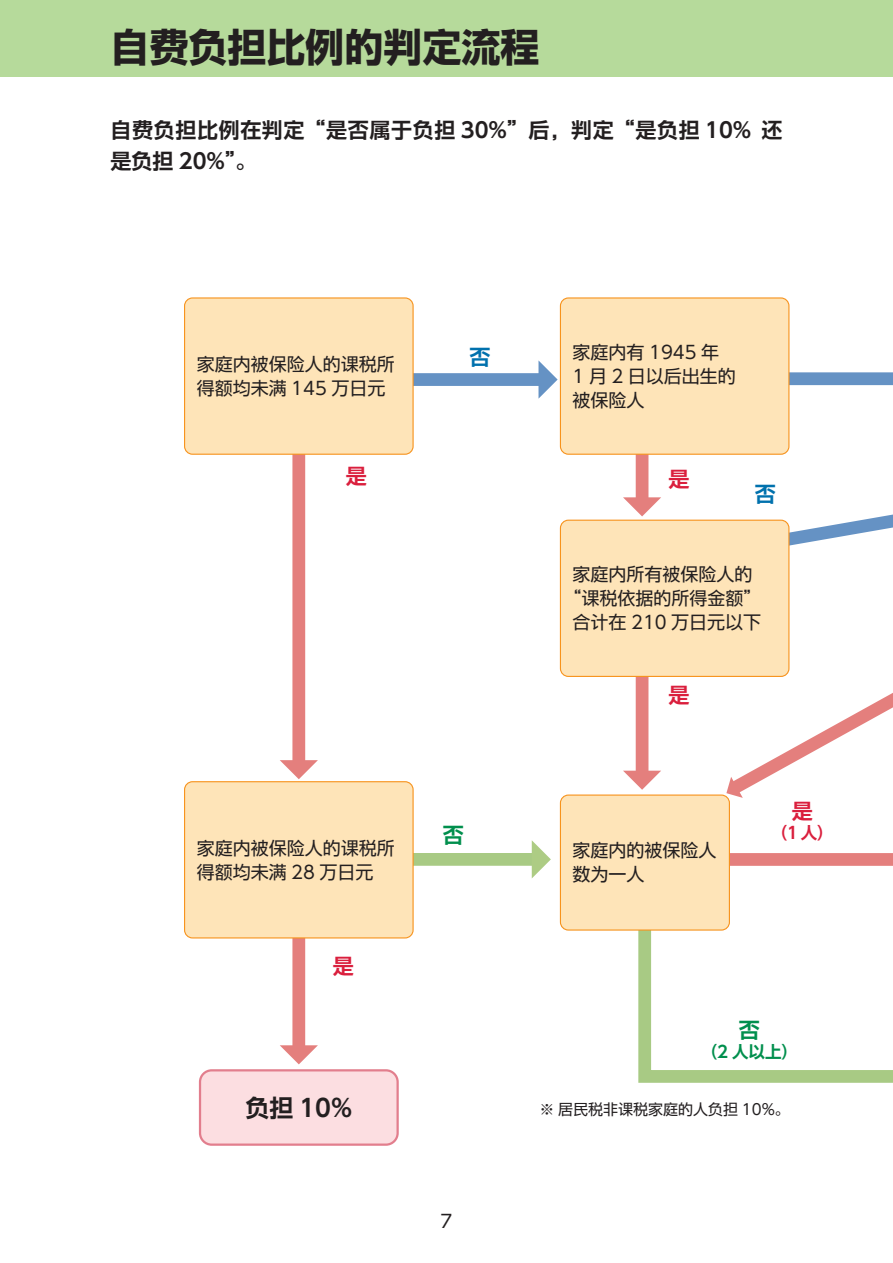
<style>
.page{position:relative;width:893px;height:1263px;background:#fff}
.page>*{position:absolute;margin:0;border:0;box-sizing:border-box;transform-origin:0 0}
.t1{font:700 39px "UD Shin Go SC Gbe";color:#231f20}
.t2{font:24px "UD Shin Go SC Gbe De B";color:#231f20}
.t3{font:21px/31.5px "UD Shin Go SC Gbe De B";letter-spacing:.03em;color:#231f20}
.t4{font:21px "UD Shin Go SC Gbe De B";color:#da1f3d}
.t5{font:21px "UD Shin Go SC Gbe De B";color:#008f4d}
.t6{font:21px "UD Shin Go SC Gbe De B";color:#0071ad}
.t7{font:18px/24px "UD Shin Go SC Gbe";color:#231f20}
.t8{font:18px "UD Shin Go Pro";color:#231f20}
.t9{font:16.5px "UD Shin Go SC Gbe De B";color:#008f4d}
.t10{font:16.5px "UD Shin Go SC Gbe De B";color:#da1f3d}
.t11{font:15px "UD Shin Go SC Gbe";color:#231f20}
</style>
<div class="page">
<div style="left:0;top:0;width:893px;height:77px;background:#b6da9b"></div>
<div style="left:410px;top:853px;width:123px;height:13px;background:#a8ca84"></div>
<svg style="left:532px;top:840px;width:19px;height:38px"></svg>
<div style="left:412px;top:373px;width:127px;height:13px;background:#6592c4"></div>
<svg style="left:538px;top:360px;width:20px;height:39px"></svg>
<div style="left:292px;top:454px;width:13px;height:310px;background:#e47f7d"></div>
<svg style="left:280px;top:760px;width:38px;height:19px"></svg>
<div style="left:636px;top:454px;width:12px;height:47px;background:#e47f7d"></div>
<svg style="left:623px;top:497px;width:38px;height:19px"></svg>
<div style="left:636px;top:674px;width:12px;height:100px;background:#e47f7d"></div>
<svg style="left:623px;top:771px;width:38px;height:19px"></svg>
<div style="left:292px;top:933px;width:13px;height:116px;background:#e47f7d"></div>
<svg style="left:280px;top:1045px;width:38px;height:19px"></svg>
<svg style="left:632px;top:925px;width:261px;height:158px"></svg>
<div style="left:787px;top:372px;width:106px;height:13px;background:#6592c4"></div>
<svg style="left:718px;top:514px;width:175px;height:284px"></svg>
<div style="left:728px;top:853px;width:165px;height:13px;background:#e47f7d"></div>
<div style="left:185px;top:782px;width:228px;height:156px;background:#fee4b8;border-radius:8px"></div>
<div style="left:184px;top:781px;width:230px;height:157px;border:1px solid #f7931d;border-radius:8px"></div>
<div style="left:185px;top:298px;width:228px;height:156px;background:#fee4b8;border-radius:8px"></div>
<div style="left:184px;top:297px;width:230px;height:158px;border:1px solid #f7931d;border-radius:8px"></div>
<div style="left:560px;top:298px;width:229px;height:156px;background:#fee4b8;border-radius:8px"></div>
<div style="left:560px;top:297px;width:229px;height:158px;border:1px solid #f7931d;border-radius:8px"></div>
<div style="left:560px;top:520px;width:229px;height:156px;background:#fee4b8;border-radius:8px"></div>
<div style="left:560px;top:520px;width:229px;height:157px;border:1px solid #f7931d;border-radius:8px"></div>
<div style="left:560px;top:795px;width:169px;height:135px;background:#fee4b8;border-radius:8px"></div>
<div style="left:560px;top:794px;width:170px;height:136px;border:1px solid #f7931d;border-radius:8px"></div>
<div style="left:200px;top:1070px;width:198px;height:75px;background:#fcdee1;border-radius:12px"></div>
<div style="left:199px;top:1069px;width:200px;height:77px;border:2px solid #e27e8d;border-radius:12px"></div>
<h1 class="t1" style="left:111px;top:22px;width:431px">自费负担比例的判定流程</h1>
<p class="t3" style="left:111px;top:114px;width:673px">自费负担比例在判定“是否属于负担 30%”后，判定“是负担 10% 还是负担 20%”。</p>
<p class="t7" style="left:197px;top:352px;width:199px">家庭内被保险人的课税所得额均未满 145 万日元</p>
<p class="t7" style="left:573px;top:340px;width:165px">家庭内有 1945 年<br>1 月 2 日以后出生的被保险人</p>
<p class="t6" style="left:469px;top:344px;width:22px">否</p>
<p class="t4" style="left:346px;top:463px;width:22px">是</p>
<p class="t4" style="left:668px;top:466px;width:22px">是</p>
<p class="t6" style="left:755px;top:481px;width:22px">否</p>
<p class="t7" style="left:564px;top:563px;width:199px;text-align:center">家庭内所有被保险人的“课税依据的所得金额”合计在 210 万日元以下</p>
<p class="t7" style="left:197px;top:836px;width:199px">家庭内被保险人的课税所得额均未满 28 万日元</p>
<p class="t4" style="left:333px;top:953px;width:22px">是</p>
<p class="t5" style="left:443px;top:821px;width:22px">否</p>
<h2 class="t2" style="left:245px;top:1092px;width:108px">负担 10%</h2>
<p class="t8" style="left:441px;top:1206px;width:13px">7</p>
<p class="t4" style="left:668px;top:682px;width:22px">是</p>
<p class="t7" style="left:573px;top:839px;width:145px">家庭内的被保险人数为一人</p>
<p class="t4" style="left:792px;top:798px;width:22px">是</p>
<p class="t10" style="left:771px;top:823px;width:64px">（1 人）</p>
<p class="t5" style="left:739px;top:1017px;width:22px">否</p>
<p class="t9" style="left:701px;top:1042px;width:99px">（2 人以上）</p>
<p class="t11" style="left:539px;top:1100px;width:252px">※ 居民税非课税家庭的人负担 10%。</p>
</div>
